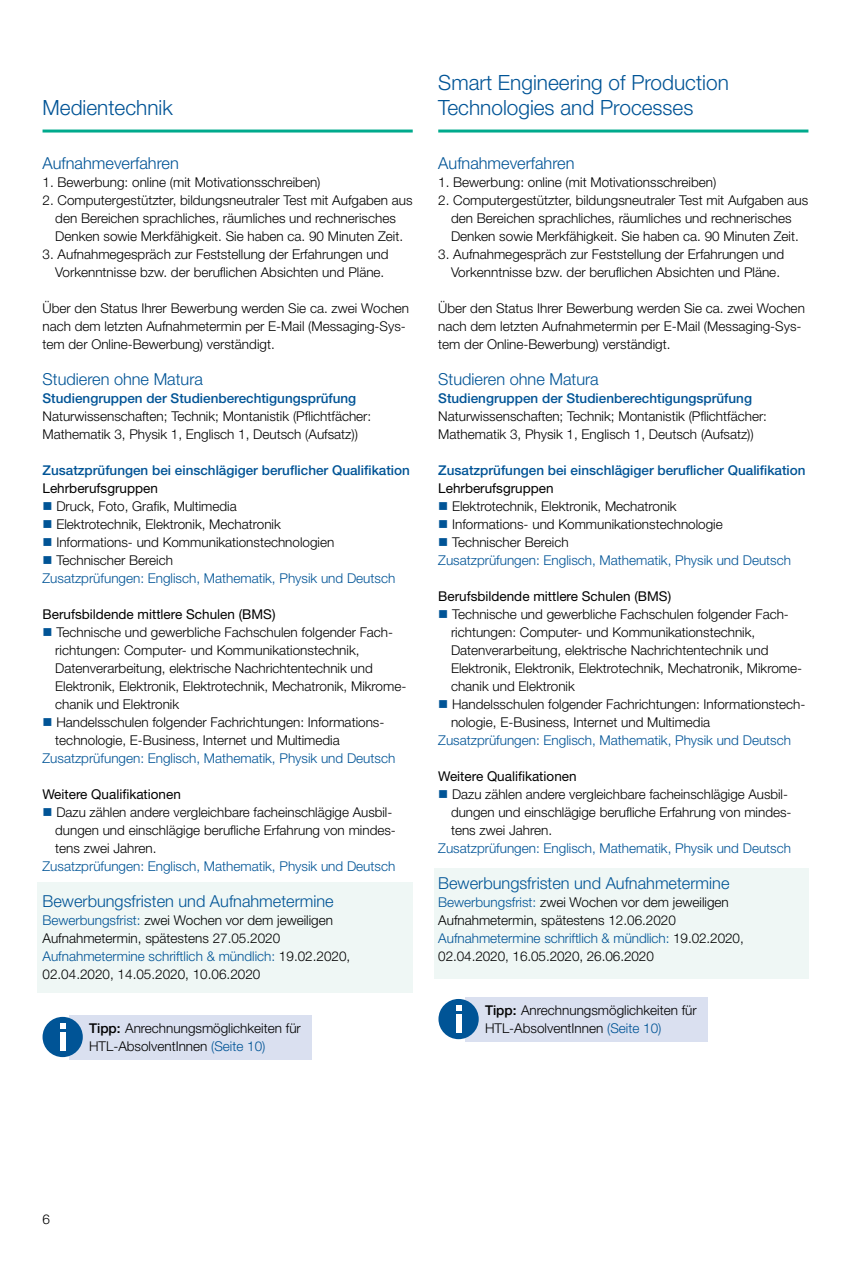
<style>
.page{position:relative;width:851px;height:1263px;background:#fff}
.page>*{position:absolute;margin:0;border:0;box-sizing:border-box;transform-origin:0 0}
.t1{font:300 21px/24px "Helvetica Neue LT Pro";color:#005496}
.t2{font:300 16.5px "Helvetica Neue LT Pro";color:#005496}
.t3{font:300 13.5px/18px "Helvetica Neue LT Pro";color:#000}
.t4{font:300 13.5px/18px "Helvetica Neue LT Pro";color:#005496}
.t5{font:500 13.5px "Helvetica Neue LT Pro";color:#005496}
.t6{font:13.5px "Helvetica Neue LT Pro";color:#000}
.s1{color:#005496}
.s2{color:#000}
.s3{font-weight:500}
</style>
<div class="page">
<div style="left:434px;top:868px;width:374px;height:111px;background:#eff7f5"></div>
<hr style="left:438px;top:130px;width:370px;height:3px;background:#00aa8d">
<div style="left:465px;top:997px;width:242px;height:44px;background:#dae0f0"></div>
<div style="left:438px;top:999px;width:40px;height:40px;background:#005496;border-radius:50%"></div>
<div style="left:455px;top:1014px;width:6px;height:19px;background:#fff"></div>
<svg style="left:456px;top:1005px;width:5px;height:6px"></svg>
<div style="left:69px;top:1015px;width:242px;height:44px;background:#dae0f0"></div>
<div style="left:37px;top:882px;width:375px;height:111px;background:#eff7f5"></div>
<hr style="left:43px;top:130px;width:369px;height:3px;background:#00aa8d">
<div style="left:43px;top:1017px;width:40px;height:40px;background:#005496;border-radius:50%"></div>
<div style="left:60px;top:1032px;width:6px;height:19px;background:#fff"></div>
<svg style="left:60px;top:1023px;width:6px;height:6px"></svg>
<h1 class="t1" style="left:43px;top:95px;width:132px">Medientechnik</h1>
<p class="t2" style="left:43px;top:153px;width:138px">Aufnahmeverfahren</p>
<p class="t3" style="left:43px;top:172px;width:279px">1. Bewerbung: online (mit Motivationsschreiben)</p>
<p class="t3" style="left:43px;top:190px;width:371px;text-align:center">2. Computergestützter, bildungsneutraler Test mit Aufgaben aus den Bereichen sprachliches, räumliches und rechnerisches<br>Denken sowie Merkfähigkeit. Sie haben ca. 90 Minuten Zeit.</p>
<p class="t3" style="left:55px;top:244px;width:335px;text-indent:-13px">3. Aufnahmegespräch zur Feststellung der Erfahrungen und<br>Vorkenntnisse bzw. der beruflichen Absichten und Pläne.</p>
<p class="t3" style="left:43px;top:298px;width:368px">Über den Status Ihrer Bewerbung werden Sie ca. zwei Wochen nach dem letzten Aufnahmetermin per E-Mail (Messaging-Sys&shy;tem der Online-Bewerbung) verständigt.</p>
<p class="t2" style="left:43px;top:369px;width:162px">Studieren ohne Matura</p>
<p class="t5" style="left:43px;top:390px;width:315px">Studiengruppen der Studienberechtigungsprüfung</p>
<p class="t3" style="left:43px;top:406px;width:330px">Naturwissenschaften; Technik; Montanistik (Pflichtfächer:<br>Mathematik 3, Physik 1, Englisch 1, Deutsch (Aufsatz))</p>
<p class="t5" style="left:43px;top:462px;width:369px">Zusatzprüfungen bei einschlägiger beruflicher Qualifikation</p>
<p class="t6" style="left:43px;top:479px;width:117px">Lehrberufsgruppen</p>
<p class="t3" style="left:43px;top:496px;width:196px"><span class="s1">■</span> Druck, Foto, Grafik, Multimedia</p>
<p class="t3" style="left:43px;top:514px;width:240px"><span class="s1">■</span> Elektrotechnik, Elektronik, Mechatronik</p>
<p class="t3" style="left:43px;top:532px;width:293px"><span class="s1">■</span> Informations- und Kommunikationstechnologien</p>
<p class="t4" style="left:43px;top:550px;width:354px">■ <span class="s2">Technischer Bereich<br></span>Zusatzprüfungen: Englisch, Mathematik, Physik und Deutsch</p>
<p class="t6" style="left:43px;top:605px;width:234px">Berufsbildende mittlere Schulen (BMS)</p>
<p class="t3" style="left:55px;top:622px;width:352px;text-indent:-13px"><span class="s1">■</span> Technische und gewerbliche Fachschulen folgender Fach&shy;richtungen: Computer- und Kommunikationstechnik, Datenverarbeitung, elektrische Nachrichtentechnik und Elektronik, Elektronik, Elektrotechnik, Mechatronik, Mikrome&shy;chanik und Elektronik</p>
<p class="t3" style="left:55px;top:712px;width:329px;text-indent:-13px"><span class="s1">■</span> Handelsschulen folgender Fachrichtungen: Informations&shy;technologie, E-Business, Internet und Multimedia</p>
<p class="t4" style="left:43px;top:748px;width:354px">Zusatzprüfungen: Englisch, Mathematik, Physik und Deutsch</p>
<p class="t6" style="left:43px;top:785px;width:140px">Weitere Qualifikationen</p>
<p class="t3" style="left:55px;top:802px;width:342px;text-indent:-13px"><span class="s1">■</span> Dazu zählen andere vergleichbare facheinschlägige Ausbil&shy;dungen und einschlägige berufliche Erfahrung von mindes&shy;tens zwei Jahren.</p>
<p class="t4" style="left:43px;top:856px;width:354px">Zusatzprüfungen: Englisch, Mathematik, Physik und Deutsch</p>
<p class="t2" style="left:43px;top:891px;width:293px">Bewerbungsfristen und Aufnahmetermine</p>
<p class="t3" style="left:43px;top:910px;width:309px"><span class="s1">Bewerbungsfrist:</span> zwei Wochen vor dem jeweiligen Aufnahmetermin, spätestens 27.05.2020<br><span class="s1">Aufnahmetermine schriftlich &amp; mündlich:</span> 19.02.2020, 02.04.2020, 14.05.2020, 10.06.2020</p>
<p class="t3" style="left:89px;top:1018px;width:213px"><span class="s3">Tipp:</span> Anrechnungsmöglichkeiten für<br>HTL-AbsolventInnen <span class="s1">(Seite 10)</span></p>
<h1 class="t1" style="left:438px;top:71px;width:292px">Smart Engineering of Production<br>Technologies and Processes</h1>
<p class="t2" style="left:438px;top:153px;width:138px">Aufnahmeverfahren</p>
<p class="t3" style="left:438px;top:172px;width:279px">1. Bewerbung: online (mit Motivationsschreiben)</p>
<p class="t3" style="left:438px;top:190px;width:371px;text-align:center">2. Computergestützter, bildungsneutraler Test mit Aufgaben aus den Bereichen sprachliches, räumliches und rechnerisches<br>Denken sowie Merkfähigkeit. Sie haben ca. 90 Minuten Zeit.</p>
<p class="t3" style="left:451px;top:244px;width:335px;text-indent:-13px">3. Aufnahmegespräch zur Feststellung der Erfahrungen und<br>Vorkenntnisse bzw. der beruflichen Absichten und Pläne.</p>
<p class="t3" style="left:438px;top:298px;width:368px">Über den Status Ihrer Bewerbung werden Sie ca. zwei Wochen nach dem letzten Aufnahmetermin per E-Mail (Messaging-Sys&shy;tem der Online-Bewerbung) verständigt.</p>
<p class="t2" style="left:438px;top:369px;width:162px">Studieren ohne Matura</p>
<p class="t5" style="left:438px;top:390px;width:315px">Studiengruppen der Studienberechtigungsprüfung</p>
<p class="t3" style="left:438px;top:406px;width:330px">Naturwissenschaften; Technik; Montanistik (Pflichtfächer:<br>Mathematik 3, Physik 1, Englisch 1, Deutsch (Aufsatz))</p>
<p class="t5" style="left:438px;top:462px;width:369px">Zusatzprüfungen bei einschlägiger beruflicher Qualifikation</p>
<p class="t6" style="left:438px;top:479px;width:117px">Lehrberufsgruppen</p>
<p class="t3" style="left:438px;top:496px;width:240px"><span class="s1">■</span> Elektrotechnik, Elektronik, Mechatronik</p>
<p class="t3" style="left:438px;top:514px;width:286px"><span class="s1">■</span> Informations- und Kommunikationstechnologie</p>
<p class="t4" style="left:438px;top:532px;width:354px">■ <span class="s2">Technischer Bereich<br></span>Zusatzprüfungen: Englisch, Mathematik, Physik und Deutsch</p>
<p class="t6" style="left:438px;top:587px;width:234px">Berufsbildende mittlere Schulen (BMS)</p>
<p class="t3" style="left:451px;top:604px;width:352px;text-indent:-13px"><span class="s1">■</span> Technische und gewerbliche Fachschulen folgender Fach&shy;richtungen: Computer- und Kommunikationstechnik, Datenverarbeitung, elektrische Nachrichtentechnik und Elektronik, Elektronik, Elektrotechnik, Mechatronik, Mikrome&shy;chanik und Elektronik</p>
<p class="t3" style="left:451px;top:694px;width:356px;text-indent:-13px"><span class="s1">■</span> Handelsschulen folgender Fachrichtungen: Informationstech&shy;nologie, E-Business, Internet und Multimedia</p>
<p class="t4" style="left:438px;top:730px;width:354px">Zusatzprüfungen: Englisch, Mathematik, Physik und Deutsch</p>
<p class="t6" style="left:438px;top:767px;width:140px">Weitere Qualifikationen</p>
<p class="t3" style="left:451px;top:784px;width:342px;text-indent:-13px"><span class="s1">■</span> Dazu zählen andere vergleichbare facheinschlägige Ausbil&shy;dungen und einschlägige berufliche Erfahrung von mindes&shy;tens zwei Jahren.</p>
<p class="t4" style="left:438px;top:838px;width:354px">Zusatzprüfungen: Englisch, Mathematik, Physik und Deutsch</p>
<p class="t2" style="left:438px;top:873px;width:293px">Bewerbungsfristen und Aufnahmetermine</p>
<p class="t3" style="left:438px;top:892px;width:307px"><span class="s1">Bewerbungsfrist:</span> zwei Wochen vor dem jeweiligen Aufnahmetermin, spätestens 12.06.2020<br><span class="s1">Aufnahmetermine schriftlich &amp; mündlich:</span> 19.02.2020, 02.04.2020, 16.05.2020, 26.06.2020</p>
<p class="t3" style="left:485px;top:1000px;width:213px"><span class="s3">Tipp:</span> Anrechnungsmöglichkeiten für<br>HTL-AbsolventInnen <span class="s1">(Seite 10)</span></p>
<p class="t3" style="left:43px;top:1210px;width:9px">6</p>
</div>
